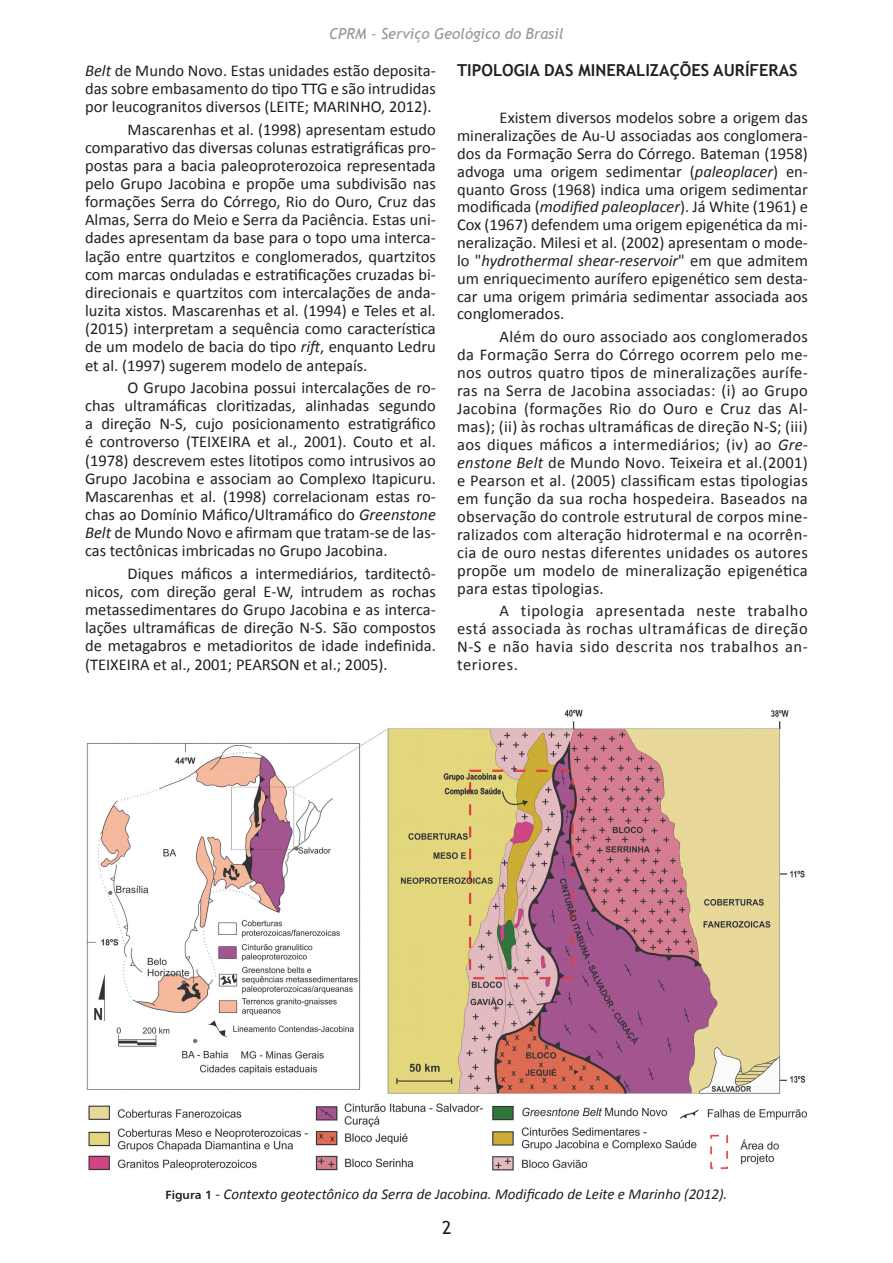
<style>
.page{position:relative;width:893px;height:1263px;background:#fff}
.page>*{position:absolute;margin:0;border:0;box-sizing:border-box;transform-origin:0 0}
.t1{font:18px "Trebuchet MS";color:#231f20}
.t2{font:16.5px/18.1px "Calibri";color:#231f20;text-align:justify}
.t3{font:700 16.5px "Trebuchet MS";color:#231f20}
.t4{font:italic 15px "Calibri";color:#231f20}
.t5{font:italic 15px "Trebuchet MS";color:#939598}
.s1{font-style:italic}
.s2{font-family:"Humanist 777 BT Bold B";font-style:normal;font-size:12px}
</style>
<div class="page">
<img style="left:86px;top:709px;width:722px;height:462px">
<p class="t5" style="left:329px;top:24px;width:236px">CPRM - Serviço Geológico do Brasil</p>
<p class="t2" style="left:85px;top:62px;width:352px"><span class="s1">Belt</span> de Mundo Novo. Estas unidades estão deposita&shy;das sobre embasamento do tipo TTG e são intrudidas por leucogranitos diversos (LEITE; MARINHO, 2012).</p>
<p class="t2" style="left:85px;top:120px;width:352px;text-indent:43px">Mascarenhas et al. (1998) apresentam estudo comparativo das diversas colunas estratigráficas pro&shy;postas para a bacia paleoproterozoica representada pelo Grupo Jacobina e propõe uma subdivisão nas formações Serra do Córrego, Rio do Ouro, Cruz das Almas, Serra do Meio e Serra da Paciência. Estas uni&shy;dades apresentam da base para o topo uma interca&shy;lação entre quartzitos e conglomerados, quartzitos com marcas onduladas e estratificações cruzadas bi&shy;direcionais e quartzitos com intercalações de anda&shy;luzita xistos. Mascarenhas et al. (1994) e Teles et al. (2015) interpretam a sequência como característica de um modelo de bacia do tipo <span class="s1">rift</span>, enquanto Ledru et al. (1997) sugerem modelo de antepaís.</p>
<p class="t2" style="left:85px;top:378px;width:352px;text-indent:43px">O Grupo Jacobina possui intercalações de ro&shy;chas ultramáficas cloritizadas, alinhadas segundo a direção N-S, cujo posicionamento estratigráfico é controverso (TEIXEIRA et al., 2001). Couto et al. (1978) descrevem estes litotipos como intrusivos ao Grupo Jacobina e associam ao Complexo Itapicuru.<br>Mascarenhas et al. (1998) correlacionam estas ro&shy;chas ao Domínio Máfico/Ultramáfico do <span class="s1">Greenstone Belt</span> de Mundo Novo e afirmam que tratam-se de las&shy;cas tectônicas imbricadas no Grupo Jacobina.</p>
<p class="t2" style="left:85px;top:564px;width:352px;text-indent:43px">Diques máficos a intermediários, tarditectô&shy;nicos, com direção geral E-W, intrudem as rochas metassedimentares do Grupo Jacobina e as interca&shy;lações ultramáficas de direção N-S. São compostos de metagabros e metadioritos de idade indefinida. (TEIXEIRA et al., 2001; PEARSON et al.; 2005).</p>
<p class="t3" style="left:457px;top:60px;width:342px">TIPOLOGIA DAS MINERALIZAÇÕES AURÍFERAS</p>
<p class="t2" style="left:457px;top:109px;width:352px;text-indent:43px">Existem diversos modelos sobre a origem das mineralizações de Au-U associadas aos conglomera&shy;dos da Formação Serra do Córrego. Bateman (1958) advoga uma origem sedimentar (<span class="s1">paleoplacer</span>) en&shy;quanto Gross (1968) indica uma origem sedimentar modificada (<span class="s1">modified paleoplacer</span>). Já White (1961) e Cox (1967) defendem uma origem epigenética da mi&shy;neralização. Milesi et al. (2002) apresentam o mode&shy;lo "<span class="s1">hydrothermal shear-reservoir</span>" em que admitem um enriquecimento aurífero epigenético sem desta&shy;car uma origem primária sedimentar associada aos conglomerados.</p>
<p class="t2" style="left:457px;top:327px;width:352px;text-indent:43px">Além do ouro associado aos conglomerados da Formação Serra do Córrego ocorrem pelo me&shy;nos outros quatro tipos de mineralizações aurífe&shy;ras na Serra de Jacobina associadas: (i) ao Grupo Jacobina (formações Rio do Ouro e Cruz das Al&shy;mas); (ii) às rochas ultramáficas de direção N-S; (iii) aos diques máficos a intermediários; (iv) ao <span class="s1">Gre&shy;enstone Belt</span> de Mundo Novo. Teixeira et al.(2001) e Pearson et al. (2005) classificam estas tipologias em função da sua rocha hospedeira. Baseados na observação do controle estrutural de corpos mine&shy;ralizados com alteração hidrotermal e na ocorrên&shy;cia de ouro nestas diferentes unidades os autores propõe um modelo de mineralização epigenética para estas tipologias.</p>
<p class="t2" style="left:457px;top:602px;width:352px;text-indent:43px">A tipologia apresentada neste trabalho está associada às rochas ultramáficas de direção N-S e não havia sido descrita nos trabalhos an&shy;teriores.</p>
<p class="t4" style="left:166px;top:1184px;width:563px"><span class="s2">Figura 1</span> - Contexto geotectônico da Serra de Jacobina. Modificado de Leite e Marinho (2012).</p>
<p class="t1" style="left:442px;top:1217px;width:11px">2</p>
</div>
